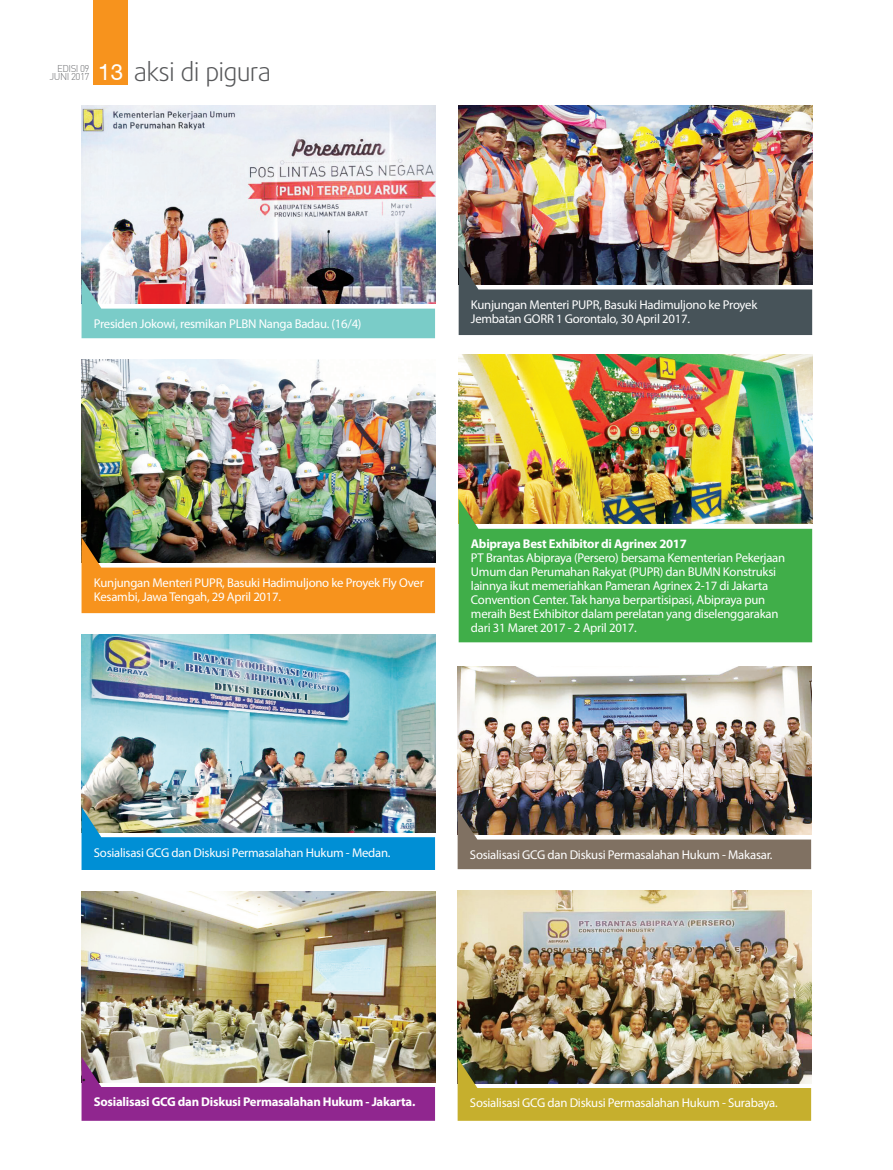
<style>
.page{position:relative;width:893px;height:1170px;background:#fff}
.page>*{position:absolute;margin:0;border:0;box-sizing:border-box;transform-origin:0 0}
.t1{font:300 25.5px "Daxline Pro";letter-spacing:-.03em;color:#57585a}
.t2{font:18px "Vani";color:#231f20}
.t3{font:12.75px/14.1px "Myriad Pro";letter-spacing:-.02em;color:#fff}
.t4{font:700 12.75px "Myriad Pro";letter-spacing:-.02em;color:#fff}
.t5{font:300 9.75px "DIN";letter-spacing:-.05em;color:#6f7073}
.s1{font-family:"Helvetica Neue CE";font-weight:400;font-size:22.5px;color:#fff}
</style>
<div class="page">
<div style="left:94px;top:0;width:34px;height:84px;background:#f7931d"></div>
<img style="left:459px;top:105px;width:354px;height:179px">
<svg style="left:459px;top:259px;width:353px;height:76px;background:#4b5156"></svg>
<img style="left:82px;top:635px;width:354px;height:197px">
<img style="left:82px;top:807px;width:353px;height:62px">
<img style="left:459px;top:354px;width:354px;height:170px">
<img style="left:459px;top:498px;width:353px;height:144px">
<img style="left:82px;top:891px;width:354px;height:190px">
<svg style="left:82px;top:1056px;width:353px;height:64px;background:#a0648e"></svg>
<img style="left:82px;top:360px;width:354px;height:202px">
<img style="left:82px;top:537px;width:353px;height:76px">
<img style="left:458px;top:890px;width:354px;height:193px">
<img style="left:458px;top:1057px;width:353px;height:63px">
<img style="left:82px;top:105px;width:354px;height:198px">
<img style="left:82px;top:278px;width:353px;height:60px">
<img style="left:458px;top:666px;width:354px;height:168px">
<img style="left:458px;top:809px;width:353px;height:60px">
<p class="t5" style="left:57px;top:62px;width:34px">Edisi 09</p>
<p class="t5" style="left:50px;top:70px;width:6px">JUNI</p>
<p class="t5" style="left:71px;top:70px;width:20px">2017</p>
<h1 class="t1" style="left:98px;top:55px;width:174px"><span class="s1">13</span> aksi di pigura</h1>
<p class="t3" style="left:94px;top:316px;width:269px">Presiden Jokowi, resmikan PLBN Nanga Badau. (16/4)</p>
<p class="t3" style="left:471px;top:297px;width:288px">Kunjungan Menteri PUPR, Basuki Hadimuljono ke Proyek<br>Jembatan GORR 1 Gorontalo, 30 April 2017.</p>
<p class="t3" style="left:94px;top:575px;width:332px">Kunjungan Menteri PUPR, Basuki Hadimuljono ke Proyek Fly Over<br>Kesambi, Jawa Tengah, 29 April 2017.</p>
<p class="t4" style="left:471px;top:535px;width:217px">Abipraya Best Exhibitor di Agrinex 2017</p>
<p class="t3" style="left:471px;top:550px;width:316px">PT Brantas Abipraya (Persero) bersama Kementerian Pekerjaan Umum dan Perumahan Rakyat (PUPR) dan BUMN Konstruksi lainnya ikut memeriahkan Pameran Agrinex 2-17 di Jakarta Convention Center. Tak hanya berpartisipasi, Abipraya pun meraih Best Exhibitor dalam perelatan yang diselenggarakan dari 31 Maret 2017 - 2 April 2017.</p>
<p class="t3" style="left:94px;top:845px;width:298px">Sosialisasi GCG dan Diskusi Permasalahan Hukum - Medan.</p>
<p class="t3" style="left:470px;top:847px;width:304px">Sosialisasi GCG dan Diskusi Permasalahan Hukum - Makasar.</p>
<h2 class="t2" style="left:82px;top:1064px;width:6px">.</h2>
<p class="t4" style="left:94px;top:1093px;width:323px">Sosialisasi GCG dan Diskusi Permasalahan Hukum - Jakarta.</p>
<p class="t3" style="left:470px;top:1095px;width:309px">Sosialisasi GCG dan Diskusi Permasalahan Hukum - Surabaya.</p>
</div>
